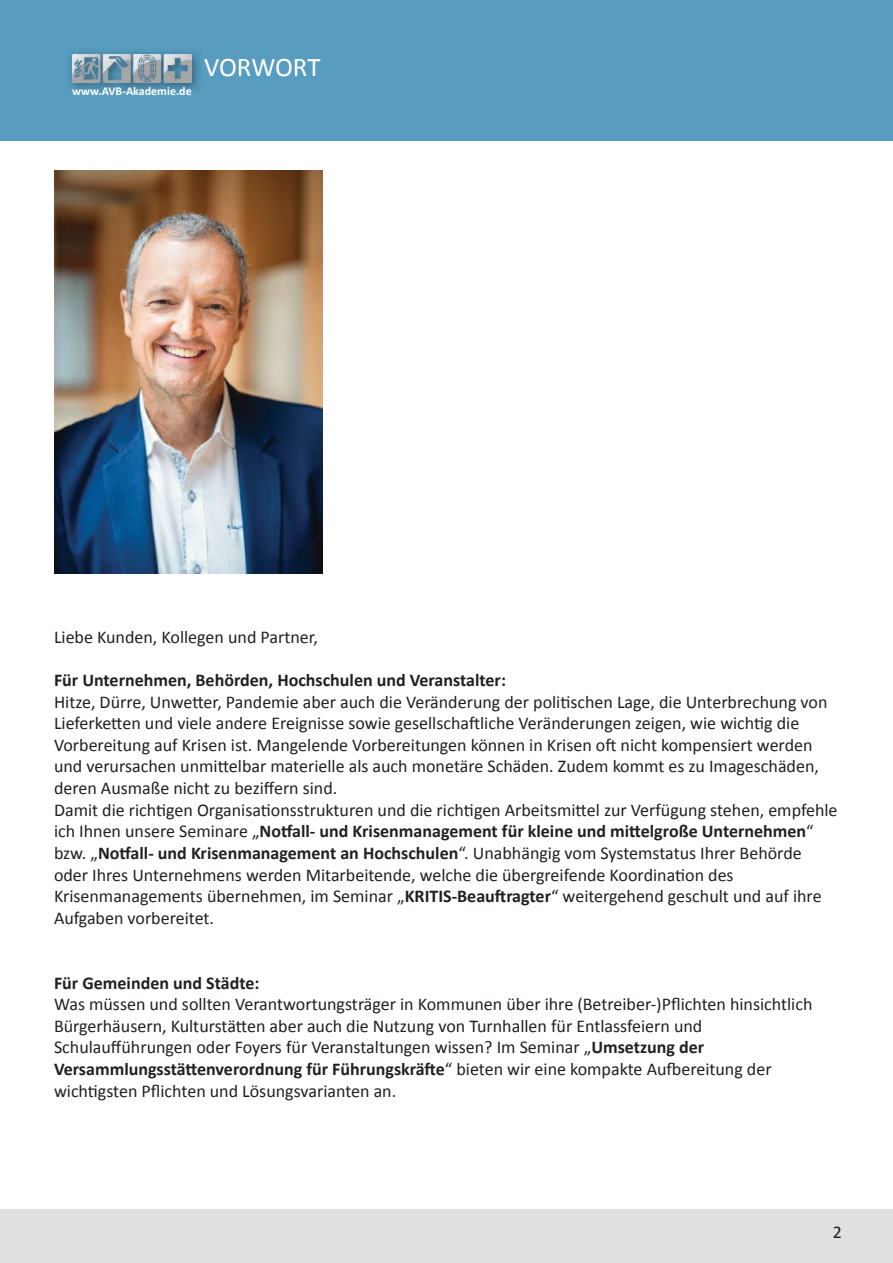
<style>
.page{position:relative;width:893px;height:1263px;background:#fff}
.page>*{position:absolute;margin:0;border:0;box-sizing:border-box;transform-origin:0 0}
.t1{font:27px "Calibri";letter-spacing:-.01em;color:#fff}
.t2{font:18px/21.6px "Calibri";color:#231f20}
.t3{font:700 18px "Calibri";color:#231f20}
.t4{font:700 12px "Calibri";color:#fff}
.s1{font-weight:700}
</style>
<div class="page">
<div style="left:0;top:0;width:893px;height:140px;background:#589cbf"></div>
<div style="left:0;top:1210px;width:893px;height:53px;background:#dee0e1"></div>
<img style="left:70px;top:52px;width:129px;height:39px">
<img style="left:72px;top:54px;width:119px;height:28px">
<img style="left:54px;top:170px;width:269px;height:403px">
<p class="t4" style="left:72px;top:83px;width:121px">www.AVB-Akademie.de</p>
<h1 class="t1" style="left:204px;top:50px;width:118px">voRWoRt</h1>
<p class="t2" style="left:54px;top:625px;width:265px">Liebe Kunden, Kollegen und Partner,</p>
<p class="t3" style="left:54px;top:667px;width:453px">Für Unternehmen, Behörden, Hochschulen und Veranstalter:</p>
<p class="t2" style="left:54px;top:690px;width:785px">hitze, dürre, unwetter, Pandemie aber auch die veränderung der politischen lage, die unterbrechung von lieferketten und viele andere Ereignisse sowie gesellschaftliche veränderungen zeigen, wie wichtig die vorbereitung auf krisen ist. Mangelende vorbereitungen können in krisen oft nicht kompensiert werden und verursachen unmittelbar materielle als auch monetäre Schäden. Zudem kommt es zu Imageschäden, deren ausmaße nicht zu beziffern sind.<br>damit die richtigen organisationsstrukturen und die richtigen arbeitsmittel zur verfügung stehen, empfehle ich Ihnen unsere Seminare „<span class="s1">Notfall- und Krisenmanagement für kleine und mittelgroße Unternehmen</span>“ bzw. „<span class="s1">Notfall- und Krisenmanagement an Hochschulen</span>“. unabhängig vom Systemstatus Ihrer Behörde oder Ihres unternehmens werden Mitarbeitende, welche die übergreifende koordination des krisenmanagements übernehmen, im Seminar „<span class="s1">KRITIS-Beauftragter</span>“ weitergehend geschult und auf ihre Aufgaben vorbereitet.</p>
<p class="t3" style="left:54px;top:970px;width:207px">Für Gemeinden und Städte:</p>
<p class="t2" style="left:54px;top:992px;width:760px">Was müssen und sollten verantwortungsträger in kommunen über ihre (Betreiber-)Pflichten hinsichtlich Bürgerhäusern, kulturstätten aber auch die nutzung von turnhallen für Entlassfeiern und Schulaufführungen oder foyers für veranstaltungen wissen? Im Seminar „<span class="s1">Umsetzung der Versammlungsstättenverordnung für Führungskräfte</span>“ bieten wir eine kompakte aufbereitung der wichtigsten Pflichten und lösungsvarianten an.</p>
<p class="t2" style="left:833px;top:1220px;width:11px">2</p>
</div>
